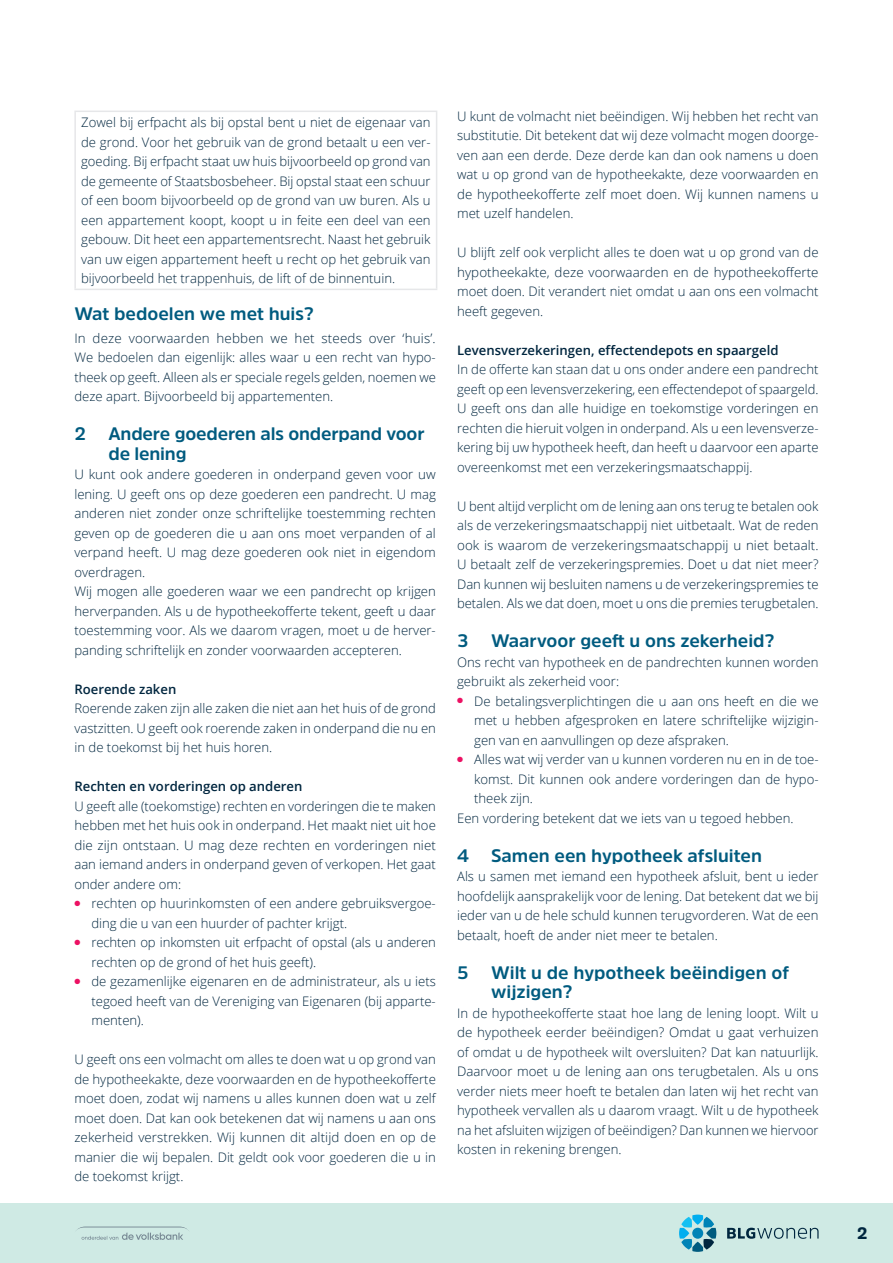
<style>
.page{position:relative;width:893px;height:1263px;background:#fff}
.page>*{position:absolute;margin:0;border:0;box-sizing:border-box;transform-origin:0 0}
.t1{font:700 18px/19.5px "Amsi Pro";color:#005b7f}
.t2{font:900 16.5px "Amsi Pro";color:#00263f}
.t3{font:300 13.2px/19.5px "Open Sans";color:#00263f;text-align:justify}
.t4{font:600 13.2px "Open Sans";color:#00263f}
</style>
<div class="page">
<div style="left:0;top:1203px;width:893px;height:60px;background:#cfeae4"></div>
<svg style="left:77px;top:1226px;width:112px;height:14px"></svg>
<svg style="left:727px;top:1228px;width:92px;height:11px"></svg>
<svg style="left:679px;top:1214px;width:37px;height:38px"></svg>
<hr style="left:74px;top:111px;width:363px;height:1px;background:#e6e7e9">
<hr style="left:74px;top:112px;width:2px;height:177px;background:#e6e7e9">
<hr style="left:436px;top:112px;width:1px;height:177px;background:#e6e7e9">
<hr style="left:74px;top:289px;width:363px;height:1px;background:#e6e7e9">
<p class="t3" style="left:81px;top:112px;width:351px">Zowel bij erfpacht als bij opstal bent u niet de eigenaar van de grond. Voor het gebruik van de grond betaalt u een ver&shy;goeding. Bij erfpacht staat uw huis bijvoorbeeld op grond van de gemeente of Staatsbosbeheer. Bij opstal staat een schuur of een boom bijvoorbeeld op de grond van uw buren. Als u een appartement koopt, koopt u in feite een deel van een gebouw. Dit heet een appartementsrecht. Naast het gebruik van uw eigen appartement heeft u recht op het gebruik van bijvoorbeeld het trappenhuis, de lift of de binnentuin.</p>
<h1 class="t1" style="left:74px;top:304px;width:241px">Wat bedoelen we met huis?</h1>
<p class="t3" style="left:74px;top:328px;width:363px">In deze voorwaarden hebben we het steeds over ‘huis’.<br>We bedoelen dan eigenlijk: alles waar u een recht van hypo&shy;theek op geeft. Alleen als er speciale regels gelden, noemen we deze apart. Bijvoorbeeld bij appartementen.</p>
<h1 class="t1" style="left:108px;top:424px;width:318px;text-indent:-34px">2 Andere goederen als onderpand voor de lening</h1>
<p class="t3" style="left:74px;top:464px;width:363px;text-align:left">U kunt ook andere goederen in onderpand geven voor uw lening. U geeft ons op deze goederen een pandrecht. U mag anderen niet zonder onze schriftelijke toestemming rechten geven op de goederen die u aan ons moet verpanden of al verpand heeft. U mag deze goederen ook niet in eigendom overdragen.<br>Wij mogen alle goederen waar we een pandrecht op krijgen herverpanden. Als u de hypotheekofferte tekent, geeft u daar toestemming voor. Als we daarom vragen, moet u de herver&shy;panding schriftelijk en zonder voorwaarden accepteren.</p>
<p class="t4" style="left:74px;top:680px;width:103px">Roerende zaken</p>
<p class="t3" style="left:74px;top:698px;width:363px">Roerende zaken zijn alle zaken die niet aan het huis of de grond vastzitten. U geeft ook roerende zaken in onderpand die nu en in de toekomst bij het huis horen.</p>
<p class="t4" style="left:74px;top:777px;width:230px">Rechten en vorderingen op anderen</p>
<p class="t3" style="left:74px;top:796px;width:363px">U geeft alle (toekomstige) rechten en vorderingen die te maken hebben met het huis ook in onderpand. Het maakt niet uit hoe die zijn ontstaan. U mag deze rechten en vorderingen niet aan iemand anders in onderpand geven of verkopen. Het gaat onder andere om:</p>
<p class="t3" style="left:91px;top:893px;width:346px;text-indent:-17px"><sup>●</sup> rechten op huurinkomsten of een andere gebruiksvergoe&shy;ding die u van een huurder of pachter krijgt.</p>
<p class="t3" style="left:91px;top:932px;width:346px;text-indent:-17px"><sup>●</sup> rechten op inkomsten uit erfpacht of opstal (als u anderen rechten op de grond of het huis geeft).</p>
<p class="t3" style="left:91px;top:971px;width:346px;text-indent:-17px"><sup>●</sup> de gezamenlijke eigenaren en de administrateur, als u iets tegoed heeft van de Vereniging van Eigenaren (bij apparte&shy;menten).</p>
<p class="t3" style="left:74px;top:1049px;width:363px">U geeft ons een volmacht om alles te doen wat u op grond van de hypotheekakte, deze voorwaarden en de hypotheekofferte moet doen, zodat wij namens u alles kunnen doen wat u zelf moet doen. Dat kan ook betekenen dat wij namens u aan ons zekerheid verstrekken. Wij kunnen dit altijd doen en op de manier die wij bepalen. Dit geldt ook voor goederen die u in de toekomst krijgt.</p>
<p class="t3" style="left:457px;top:106px;width:363px">U kunt de volmacht niet beëindigen. Wij hebben het recht van substitutie. Dit betekent dat wij deze volmacht mogen doorge&shy;ven aan een derde. Deze derde kan dan ook namens u doen wat u op grond van de hypotheekakte, deze voorwaarden en de hypotheekofferte zelf moet doen. Wij kunnen namens u met uzelf handelen.</p>
<p class="t3" style="left:457px;top:242px;width:363px">U blijft zelf ook verplicht alles te doen wat u op grond van de hypotheekakte, deze voorwaarden en de hypotheekofferte moet doen. Dit verandert niet omdat u aan ons een volmacht heeft gegeven.</p>
<p class="t4" style="left:457px;top:341px;width:323px">Levensverzekeringen, effectendepots en spaargeld</p>
<p class="t3" style="left:457px;top:359px;width:363px">In de offerte kan staan dat u ons onder andere een pandrecht geeft op een levensverzekering, een effectendepot of spaargeld.<br>U geeft ons dan alle huidige en toekomstige vorderingen en rechten die hieruit volgen in onderpand. Als u een levensverze&shy;kering bij uw hypotheek heeft, dan heeft u daarvoor een aparte overeenkomst met een verzekeringsmaatschappij.</p>
<p class="t3" style="left:457px;top:496px;width:363px">U bent altijd verplicht om de lening aan ons terug te betalen ook als de verzekeringsmaatschappij niet uitbetaalt. Wat de reden ook is waarom de verzekeringsmaatschappij u niet betaalt.<br>U betaalt zelf de verzekeringspremies. Doet u dat niet meer?<br>Dan kunnen wij besluiten namens u de verzekeringspremies te betalen. Als we dat doen, moet u ons die premies terugbetalen.</p>
<h1 class="t1" style="left:457px;top:631px;width:319px">3 Waarvoor geeft u ons zekerheid?</h1>
<p class="t3" style="left:457px;top:652px;width:363px">Ons recht van hypotheek en de pandrechten kunnen worden gebruikt als zekerheid voor:</p>
<p class="t3" style="left:474px;top:691px;width:346px;text-indent:-17px"><sup>●</sup> De betalingsverplichtingen die u aan ons heeft en die we met u hebben afgesproken en latere schriftelijke wijzigin&shy;gen van en aanvullingen op deze afspraken.</p>
<p class="t3" style="left:457px;top:749px;width:363px"><sup>●</sup> Alles wat wij verder van u kunnen vorderen nu en in de toe-</p>
<p class="t3" style="left:474px;top:769px;width:346px">komst. Dit kunnen ook andere vorderingen dan de hypo-</p>
<p class="t3" style="left:474px;top:788px;width:60px">theek zijn.</p>
<p class="t3" style="left:457px;top:808px;width:338px">Een vordering betekent dat we iets van u tegoed hebben.</p>
<h1 class="t1" style="left:457px;top:845px;width:306px">4 Samen een hypotheek afsluiten</h1>
<p class="t3" style="left:457px;top:866px;width:363px">Als u samen met iemand een hypotheek afsluit, bent u ieder hoofdelijk aansprakelijk voor de lening. Dat betekent dat we bij ieder van u de hele schuld kunnen terugvorderen. Wat de een betaalt, hoeft de ander niet meer te betalen.</p>
<h1 class="t1" style="left:491px;top:962px;width:299px;text-indent:-34px">5 Wilt u de hypotheek beëindigen of wijzigen?</h1>
<p class="t3" style="left:457px;top:1003px;width:363px">In de hypotheekofferte staat hoe lang de lening loopt. Wilt u de hypotheek eerder beëindigen? Omdat u gaat verhuizen of omdat u de hypotheek wilt oversluiten? Dat kan natuurlijk.<br>Daarvoor moet u de lening aan ons terugbetalen. Als u ons verder niets meer hoeft te betalen dan laten wij het recht van hypotheek vervallen als u daarom vraagt. Wilt u de hypotheek na het afsluiten wijzigen of beëindigen? Dan kunnen we hiervoor kosten in rekening brengen.</p>
<p class="t2" style="left:857px;top:1222px;width:12px">2</p>
</div>
